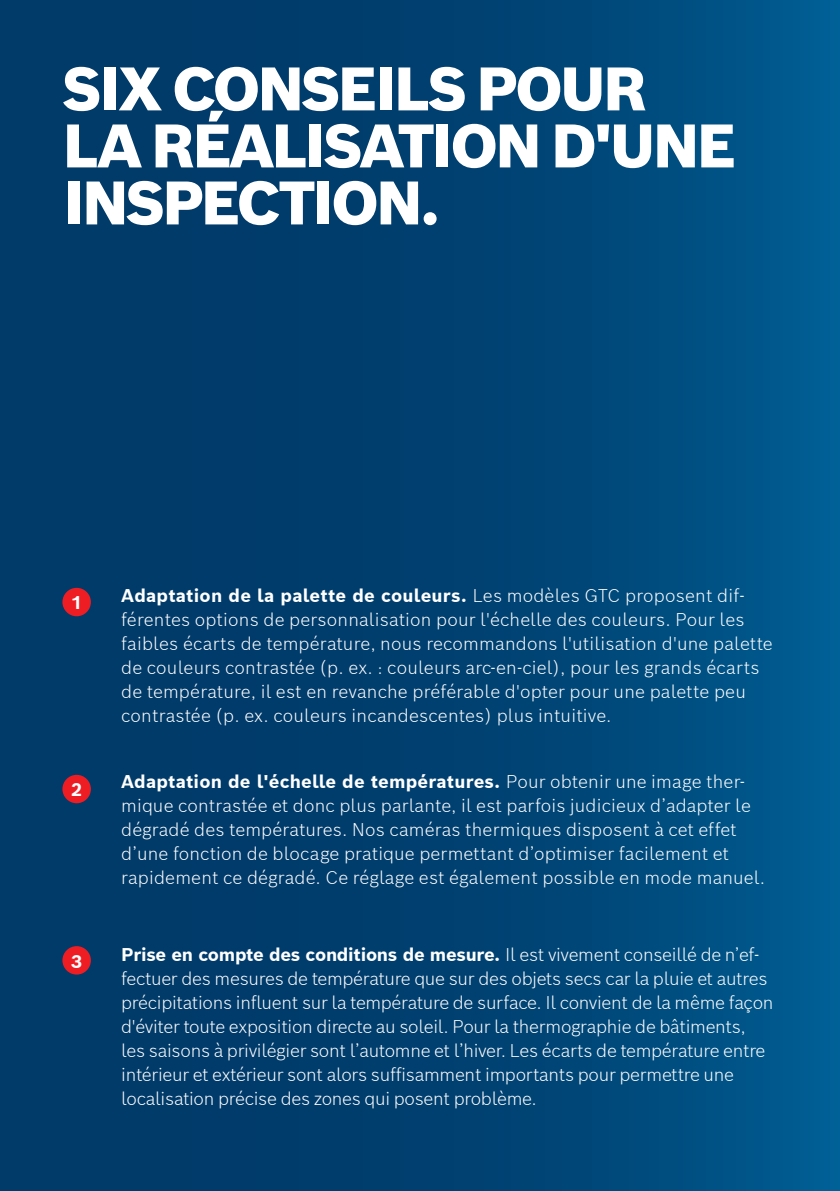
<style>
.page{position:relative;width:840px;height:1191px;background:#fff}
.page>*{position:absolute;margin:0;border:0;box-sizing:border-box;transform-origin:0 0}
.t1{font:900 60px/57px "Bosch Sans";letter-spacing:-.05em;color:#fff}
.t2{font:300 18px/24px "Bosch Sans";color:#fff}
.t3{font:700 18px "Bosch Sans";color:#fff}
.s1{font-weight:700}
</style>
<div class="page">
<div style="left:0;top:0;width:839px;height:1191px;background:linear-gradient(to right,#003361,#005589)"></div>
<div style="left:62px;top:588px;width:29px;height:28px;background:#ee1d23;border-radius:50%"></div>
<div style="left:62px;top:775px;width:29px;height:28px;background:#ee1d23;border-radius:50%"></div>
<div style="left:62px;top:946px;width:29px;height:28px;background:#ee1d23;border-radius:50%"></div>
<h1 class="t1" style="left:62px;top:60px;width:675px">SIX CONSEILS POUR<br>LA RÉALISATION D'UNE<br>INSPECTION.</h1>
<p class="t3" style="left:71px;top:590px;width:13px">1</p>
<p class="t3" style="left:71px;top:777px;width:12px">2</p>
<p class="t3" style="left:71px;top:949px;width:12px">3</p>
<p class="t2" style="left:121px;top:583px;width:652px"><span class="s1">Adaptation de la palette de couleurs.</span> Les modèles GTC proposent dif&shy;férentes options de personnalisation pour l'échelle des couleurs. Pour les faibles écarts de température, nous recommandons l'utilisation d'une palette de couleurs contrastée (p. ex. : couleurs arc-en-ciel), pour les grands écarts de température, il est en revanche préférable d'opter pour une palette peu contrastée (p. ex. couleurs incandescentes) plus intuitive.</p>
<p class="t2" style="left:121px;top:769px;width:645px"><span class="s1">Adaptation de l'échelle de températures.</span> Pour obtenir une image ther&shy;mique contrastée et donc plus parlante, il est parfois judicieux d’adapter le dégradé des températures. Nos caméras thermiques disposent à cet effet d’une fonction de blocage pratique permettant d’optimiser facilement et rapidement ce dégradé. Ce réglage est également possible en mode manuel.</p>
<p class="t2" style="left:121px;top:941px;width:653px"><span class="s1">Prise en compte des conditions de mesure.</span> Il est vivement conseillé de n’ef&shy;fectuer des mesures de température que sur des objets secs car la pluie et autres précipitations influent sur la température de surface. Il convient de la même façon d'éviter toute exposition directe au soleil. Pour la thermographie de bâtiments, les saisons à privilégier sont l’automne et l’hiver. Les écarts de température entre intérieur et extérieur sont alors suffisamment importants pour permettre une localisation précise des zones qui posent problème.</p>
</div>
